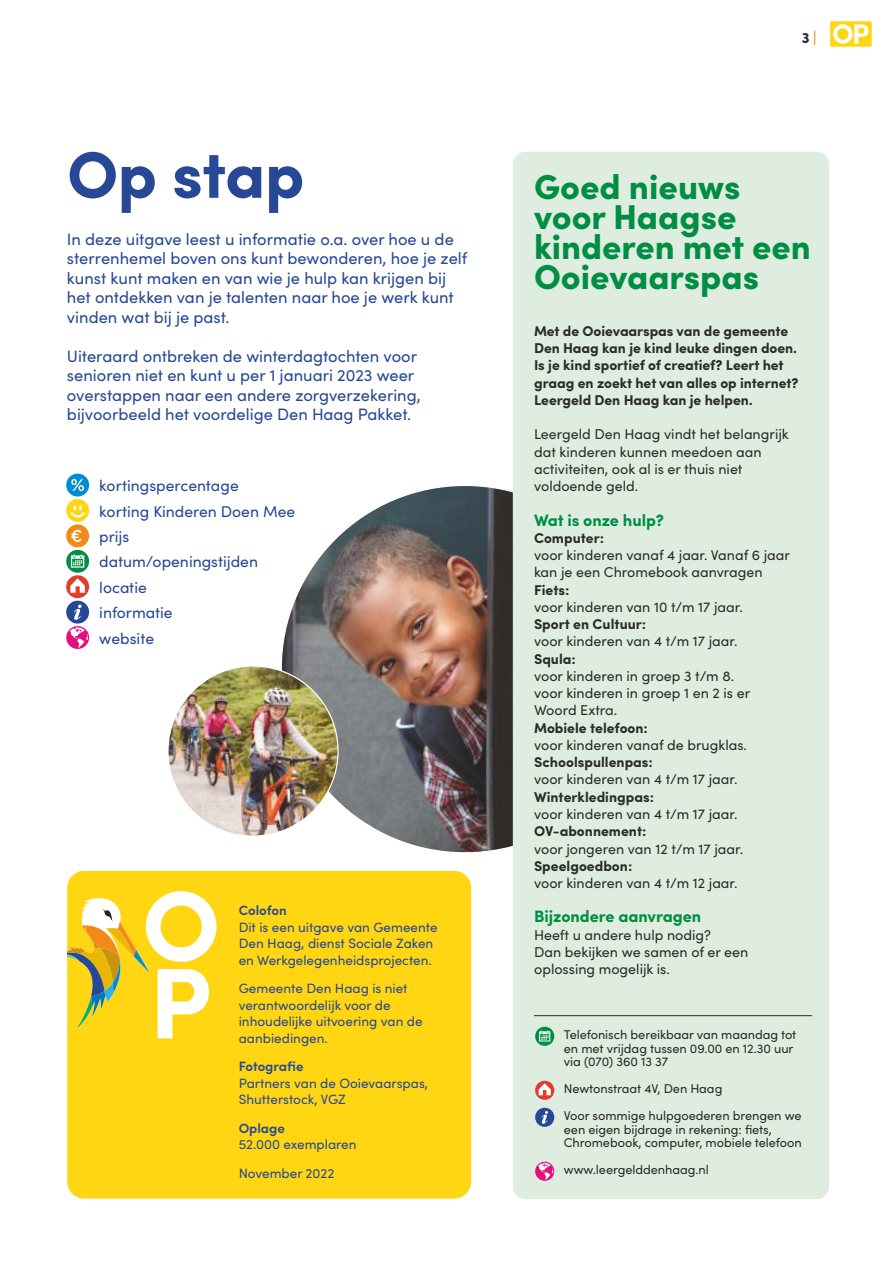
<style>
.page{position:relative;width:893px;height:1263px;background:#fff}
.page>*{position:absolute;margin:0;border:0;box-sizing:border-box;transform-origin:0 0}
.t1{font:700 66px "Sofia Pro";letter-spacing:-.015em;color:#264896}
.t2{font:900 34.5px/30px "Sofia Pro";color:#008e43}
.t3{font:16.5px/19.5px "Sofia Pro";color:#264896}
.t4{font:700 16.5px "Sofia Pro";letter-spacing:-.005em;color:#008e43}
.t5{font:15.75px/25.3px "Sofia Pro";color:#264896}
.t6{font:700 15px "Sofia Pro";color:#2b2b2a}
.t7{font:14.25px/17.2px "Sofia Pro";color:#2b2b2a}
.t8{font:700 14.25px/17.2px "Sofia Pro";letter-spacing:-.005em;color:#2b2b2a}
.t9{font:13.5px/16.5px "Sofia Pro";color:#264896}
.t10{font:600 13.5px "Sofia Pro";color:#264896}
.t11{font:12.75px/13.5px "Sofia Pro";letter-spacing:-.005em;color:#2b2b2a}
.s1{color:#f18a18}
</style>
<div class="page">
<img style="left:281px;top:485px;width:368px;height:368px;border-radius:184px">
<div style="left:67px;top:871px;width:404px;height:327px;background:#ffd611;border-radius:17px"></div>
<svg style="left:67px;top:891px;width:149px;height:147px"></svg>
<div style="left:830px;top:21px;width:42px;height:26px;background:#ffd611;border-radius:2px"></div>
<svg style="left:833px;top:24px;width:35px;height:20px"></svg>
<img style="left:168px;top:666px;width:170px;height:170px;border-radius:85px">
<div style="left:513px;top:152px;width:316px;height:1047px;background:#dfede0;border-radius:13px"></div>
<div style="left:66px;top:499px;width:23px;height:23px;background:#ffd611;border-radius:50%"></div>
<svg style="left:66px;top:474px;width:23px;height:22px"></svg>
<svg style="left:70px;top:505px;width:15px;height:13px"></svg>
<svg style="left:66px;top:524px;width:23px;height:124px"></svg>
<hr style="left:534px;top:1015px;width:278px;height:1px;background:#2b2b2a">
<svg style="left:535px;top:1027px;width:19px;height:19px"></svg>
<svg style="left:535px;top:1081px;width:19px;height:19px"></svg>
<svg style="left:535px;top:1108px;width:19px;height:19px"></svg>
<svg style="left:535px;top:1162px;width:19px;height:19px"></svg>
<svg style="left:538px;top:1163px;width:15px;height:17px"></svg>
<h1 class="t1" style="left:67px;top:124px;width:239px">Op stap</h1>
<p class="t3" style="left:67px;top:228px;width:402px">In deze uitgave leest u informatie o.a. over hoe u de sterrenhemel boven ons kunt bewonderen, hoe je zelf kunst kunt maken en van wie je hulp kan krijgen bij het ontdekken van je talenten naar hoe je werk kunt vinden wat bij je past.</p>
<p class="t3" style="left:67px;top:345px;width:355px">Uiteraard ontbreken de winterdagtochten voor senioren niet en kunt u per 1 januari 2023 weer overstappen naar een andere zorgverzekering, bijvoorbeeld het voordelige Den Haag Pakket.</p>
<p class="t5" style="left:99px;top:472px;width:197px">kortingspercentage<br>korting Kinderen Doen Mee prĳs<br>datum/openingstĳden locatie<br>informatie<br>website</p>
<p class="t10" style="left:239px;top:900px;width:50px">Colofon</p>
<p class="t9" style="left:239px;top:918px;width:200px">Dit is een uitgave van Gemeente<br>Den Haag, dienst Sociale Zaken en Werkgelegenheidsprojecten.</p>
<p class="t9" style="left:239px;top:980px;width:185px">Gemeente Den Haag is niet verantwoordelijk voor de inhoudelijke uitvoering van de aanbiedingen.</p>
<p class="t10" style="left:239px;top:1056px;width:66px">Fotografie</p>
<p class="t9" style="left:239px;top:1074px;width:191px">Partners van de Ooievaarspas,<br>Shutterstock, VGZ</p>
<p class="t10" style="left:239px;top:1118px;width:48px">Oplage</p>
<p class="t9" style="left:239px;top:1129px;width:119px;line-height:28.5px">52.000 exemplaren<br>November 2022</p>
<p class="t6" style="left:801px;top:26px;width:16px">3 <span class="s1">|</span></p>
<h2 class="t2" style="left:534px;top:169px;width:278px">Goed nieuws voor Haagse kinderen met een<br>Ooievaarspas</h2>
<p class="t8" style="left:534px;top:321px;width:266px">Met de Ooievaarspas van de gemeente Den Haag kan je kind leuke dingen doen.<br>Is je kind sportief of creatief? Leert het graag en zoekt het van alles op internet?<br>Leergeld Den Haag kan je helpen.</p>
<p class="t7" style="left:534px;top:425px;width:256px">Leergeld Den Haag vindt het belangrijk dat kinderen kunnen meedoen aan activiteiten, ook al is er thuis niet voldoende geld.</p>
<p class="t4" style="left:534px;top:507px;width:131px">Wat is onze hulp?</p>
<p class="t8" style="left:534px;top:528px;width:72px">Computer:</p>
<p class="t7" style="left:534px;top:546px;width:257px">voor kinderen vanaf 4 jaar. Vanaf 6 jaar kan je een Chromebook aanvragen</p>
<p class="t8" style="left:534px;top:580px;width:37px">Fiets:</p>
<p class="t7" style="left:534px;top:597px;width:210px">voor kinderen van 10 t/m 17 jaar.</p>
<p class="t8" style="left:534px;top:615px;width:114px">Sport en Cultuur:</p>
<p class="t7" style="left:534px;top:632px;width:205px">voor kinderen van 4 t/m 17 jaar.</p>
<p class="t8" style="left:534px;top:649px;width:43px">Squla:</p>
<p class="t7" style="left:534px;top:666px;width:218px">voor kinderen in groep 3 t/m 8. voor kinderen in groep 1 en 2 is er<br>Woord Extra.</p>
<p class="t8" style="left:534px;top:718px;width:115px">Mobiele telefoon:</p>
<p class="t7" style="left:534px;top:735px;width:214px">voor kinderen vanaf de brugklas.</p>
<p class="t8" style="left:534px;top:753px;width:120px">Schoolspullenpas:</p>
<p class="t7" style="left:534px;top:770px;width:205px">voor kinderen van 4 t/m 17 jaar.</p>
<p class="t8" style="left:534px;top:787px;width:122px">Winterkledingpas:</p>
<p class="t7" style="left:534px;top:804px;width:205px">voor kinderen van 4 t/m 17 jaar.</p>
<p class="t8" style="left:534px;top:822px;width:114px">OV-abonnement:</p>
<p class="t7" style="left:534px;top:839px;width:211px">voor jongeren van 12 t/m 17 jaar.</p>
<p class="t8" style="left:534px;top:856px;width:100px">Speelgoedbon:</p>
<p class="t7" style="left:534px;top:874px;width:205px">voor kinderen van 4 t/m 12 jaar.</p>
<p class="t4" style="left:534px;top:904px;width:169px">Bijzondere aanvragen</p>
<p class="t7" style="left:534px;top:925px;width:216px">Heeft u andere hulp nodig?<br>Dan bekijken we samen of er een oplossing mogelijk is.</p>
<p class="t11" style="left:564px;top:1027px;width:234px">Telefonisch bereikbaar van maandag tot en met vrijdag tussen 09.00 en 12.30 uur via (070) 360 13 37</p>
<p class="t11" style="left:564px;top:1075px;width:239px;line-height:27px">Newtonstraat 4V, Den Haag<br>Voor sommige hulpgoederen brengen we</p>
<p class="t11" style="left:564px;top:1122px;width:239px">een eigen bijdrage in rekening: fiets,<br>Chromebook, computer, mobiele telefoon</p>
<p class="t11" style="left:564px;top:1162px;width:146px">www.leergelddenhaag.nl</p>
</div>
